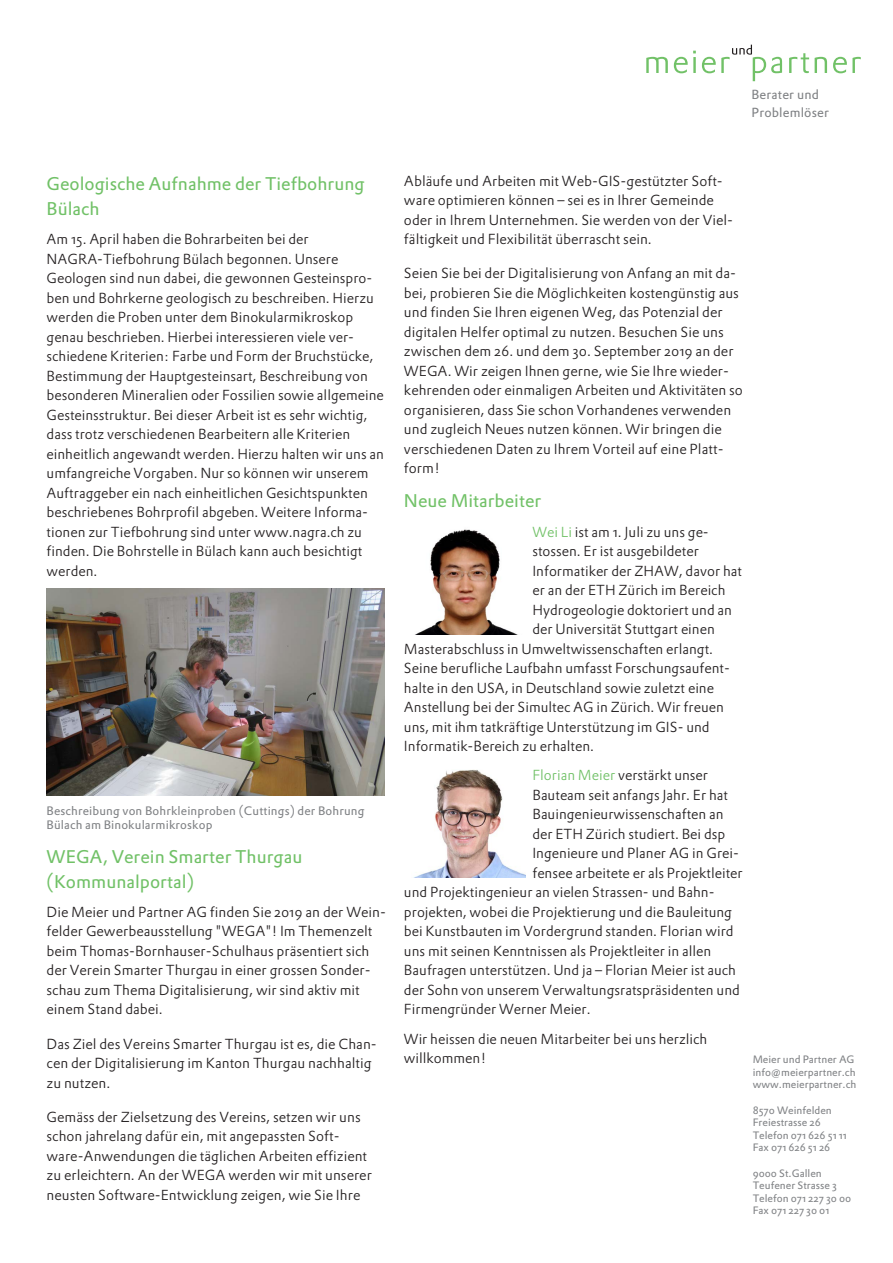
<style>
.page{position:relative;width:893px;height:1263px;background:#fff}
.page>*{position:absolute;margin:0;border:0;box-sizing:border-box;transform-origin:0 0}
._03_Untertitel_12_14{font:18px/24.3px "DTL Prokyon ST";color:#71c167}
.WenigerSilbentrennun{font:18px/24.5px "DTL Prokyon ST";color:#71c167}
.WenigerSilbentrennun-2{font:14.25px/19.5px "DTL Prokyon ST Light";color:#231f20}
._04_Text_9_5_13_schw{font:14.25px/19.5px "DTL Prokyon ST Light";color:#231f20}
.t1{font:12.9px/18px "DTL Prokyon ST";letter-spacing:.01em;color:#808285}
._05_Bildlegende_8_9p{font:12px/14.7px "DTL Prokyon ST";letter-spacing:.01em;color:#808285}
.t2{font:10.5px "DTL Prokyon ST";color:#808285}
.s1{color:#71c167}
</style>
<div class="page">
<img style="left:416px;top:529px;width:100px;height:105px">
<img style="left:413px;top:770px;width:113px;height:108px">
<img style="left:47px;top:588px;width:338px;height:207px">
<svg style="left:646px;top:45px;width:215px;height:36px"></svg>
<p class="t1" style="left:751px;top:86px;width:79px">Berater und<br>Problemlöser</p>
<p class="_03_Untertitel_12_14" style="left:47px;top:172px;width:320px">Geologische Aufnahme der Tiefbohrung<br>Bülach</p>
<p class="WenigerSilbentrennun-2" style="left:47px;top:229px;width:339px">Am 15. April haben die Bohrarbeiten bei der NAGRA-Tiefbohrung Bülach begonnen. Unsere Geologen sind nun dabei, die gewonnen Gesteinspro&shy;ben und Bohrkerne geologisch zu beschreiben. Hierzu werden die Proben unter dem Binokularmikroskop genau beschrieben. Hierbei interessieren viele ver&shy;schiedene Kriterien: Farbe und Form der Bruchstücke, Bestimmung der Hauptgesteinsart, Beschreibung von besonderen Mineralien oder Fossilien sowie allgemeine Gesteinsstruktur. Bei dieser Arbeit ist es sehr wichtig, dass trotz verschiedenen Bearbeitern alle Kriterien einheitlich angewandt werden. Hierzu halten wir uns an umfangreiche Vorgaben. Nur so können wir unserem Auftraggeber ein nach einheitlichen Gesichtspunkten beschriebenes Bohrprofil abgeben. Weitere Informa&shy;tionen zur Tiefbohrung sind unter www.nagra.ch zu finden. Die Bohrstelle in Bülach kann auch besichtigt werden.</p>
<p class="_05_Bildlegende_8_9p" style="left:47px;top:803px;width:319px">Beschreibung von Bohrkleinproben (Cuttings) der Bohrung<br>Bülach am Binokularmikroskop</p>
<p class="WenigerSilbentrennun" style="left:47px;top:844px;width:257px">WEGA, Verein Smarter Thurgau (Kommunalportal)</p>
<p class="_04_Text_9_5_13_schw" style="left:47px;top:902px;width:341px">Die Meier und Partner AG finden Sie 2019 an der Wein&shy;felder Gewerbeausstellung "WEGA"! Im Themenzelt beim Thomas-Bornhauser-Schulhaus präsentiert sich der Verein Smarter Thurgau in einer grossen Sonder&shy;schau zum Thema Digitalisierung, wir sind aktiv mit einem Stand dabei.</p>
<p class="_04_Text_9_5_13_schw" style="left:47px;top:1033px;width:332px">Das Ziel des Vereins Smarter Thurgau ist es, die Chan&shy;cen der Digitalisierung im Kanton Thurgau nachhaltig zu nutzen.</p>
<p class="_04_Text_9_5_13_schw" style="left:47px;top:1107px;width:327px">Gemäss der Zielsetzung des Vereins, setzen wir uns schon jahrelang dafür ein, mit angepassten Soft&shy;ware-Anwendungen die täglichen Arbeiten effizient zu erleichtern. An der WEGA werden wir mit unserer neusten Software-Entwicklung zeigen, wie Sie Ihre</p>
<p class="_04_Text_9_5_13_schw" style="left:404px;top:171px;width:331px">Abläufe und Arbeiten mit Web-GIS-gestützter Soft&shy;ware optimieren können – sei es in Ihrer Gemeinde oder in Ihrem Unternehmen. Sie werden von der Viel&shy;fältigkeit und Flexibilität überrascht sein.</p>
<p class="_04_Text_9_5_13_schw" style="left:404px;top:263px;width:340px">Seien Sie bei der Digitalisierung von Anfang an mit da&shy;bei, probieren Sie die Möglichkeiten kostengünstig aus und finden Sie Ihren eigenen Weg, das Potenzial der digitalen Helfer optimal zu nutzen. Besuchen Sie uns zwischen dem 26. und dem 30. September 2019 an der WEGA. Wir zeigen Ihnen gerne, wie Sie Ihre wieder&shy;kehrenden oder einmaligen Arbeiten und Aktivitäten so organisieren, dass Sie schon Vorhandenes verwenden und zugleich Neues nutzen können. Wir bringen die verschiedenen Daten zu Ihrem Vorteil auf eine Platt&shy;form!</p>
<p class="_03_Untertitel_12_14" style="left:404px;top:488px;width:139px">Neue Mitarbeiter</p>
<p class="WenigerSilbentrennun-2" style="left:532px;top:522px;width:178px"><span class="s1">Wei Li</span> ist am 1. Juli zu uns ge-</p>
<p class="WenigerSilbentrennun-2" style="left:532px;top:541px;width:168px">stossen. Er ist ausgebildeter</p>
<p class="WenigerSilbentrennun-2" style="left:532px;top:561px;width:211px">Informatiker der ZHAW, davor hat</p>
<p class="WenigerSilbentrennun-2" style="left:532px;top:580px;width:195px">er an der ETH Zürich im Bereich</p>
<p class="WenigerSilbentrennun-2" style="left:532px;top:600px;width:201px">Hydrogeologie doktoriert und an</p>
<p class="WenigerSilbentrennun-2" style="left:532px;top:619px;width:184px">der Universität Stuttgart einen</p>
<p class="WenigerSilbentrennun-2" style="left:404px;top:639px;width:311px">Masterabschluss in Umweltwissenschaften erlangt.</p>
<p class="WenigerSilbentrennun-2" style="left:404px;top:658px;width:327px">Seine berufliche Laufbahn umfasst Forschungsaufent-</p>
<p class="WenigerSilbentrennun-2" style="left:404px;top:678px;width:312px">halte in den USA, in Deutschland sowie zuletzt eine</p>
<p class="WenigerSilbentrennun-2" style="left:404px;top:697px;width:321px">Anstellung bei der Simultec AG in Zürich. Wir freuen</p>
<p class="WenigerSilbentrennun-2" style="left:404px;top:717px;width:307px">uns, mit ihm tatkräftige Unterstützung im GIS- und</p>
<p class="WenigerSilbentrennun-2" style="left:404px;top:736px;width:192px">Informatik-Bereich zu erhalten.</p>
<p class="WenigerSilbentrennun-2" style="left:532px;top:765px;width:177px"><span class="s1">Florian Meier</span> verstärkt unser</p>
<p class="WenigerSilbentrennun-2" style="left:532px;top:785px;width:197px">Bauteam seit anfangs Jahr. Er hat</p>
<p class="WenigerSilbentrennun-2" style="left:532px;top:804px;width:193px">Bauingenieurwissenschaften an</p>
<p class="WenigerSilbentrennun-2" style="left:532px;top:824px;width:194px">der ETH Zürich studiert. Bei dsp</p>
<p class="WenigerSilbentrennun-2" style="left:532px;top:843px;width:208px">Ingenieure und Planer AG in Grei-</p>
<p class="WenigerSilbentrennun-2" style="left:532px;top:863px;width:212px">fensee arbeitete er als Projektleiter</p>
<p class="WenigerSilbentrennun-2" style="left:404px;top:882px;width:312px">und Projektingenieur an vielen Strassen- und Bahn-</p>
<p class="WenigerSilbentrennun-2" style="left:404px;top:902px;width:330px">projekten, wobei die Projektierung und die Bauleitung</p>
<p class="WenigerSilbentrennun-2" style="left:404px;top:921px;width:331px">bei Kunstbauten im Vordergrund standen. Florian wird</p>
<p class="WenigerSilbentrennun-2" style="left:404px;top:941px;width:309px">uns mit seinen Kenntnissen als Projektleiter in allen</p>
<p class="WenigerSilbentrennun-2" style="left:404px;top:960px;width:333px">Baufragen unterstützen. Und ja – Florian Meier ist auch</p>
<p class="WenigerSilbentrennun-2" style="left:404px;top:980px;width:337px">der Sohn von unserem Verwaltungsratspräsidenten und</p>
<p class="WenigerSilbentrennun-2" style="left:404px;top:999px;width:188px">Firmengründer Werner Meier.</p>
<p class="WenigerSilbentrennun-2" style="left:404px;top:1029px;width:305px">Wir heissen die neuen Mitarbeiter bei uns herzlich willkommen!</p>
<p class="t2" style="left:753px;top:1052px;width:103px">Meier und Partner AG</p>
<p class="t2" style="left:753px;top:1065px;width:105px">info@meierpartner.ch</p>
<p class="t2" style="left:753px;top:1078px;width:105px">www.meierpartner.ch</p>
<p class="t2" style="left:753px;top:1103px;width:81px">8570 Weinfelden</p>
<p class="t2" style="left:753px;top:1115px;width:70px">Freiestrasse 26</p>
<p class="t2" style="left:753px;top:1128px;width:96px">Telefon 071 626 51 11</p>
<p class="t2" style="left:753px;top:1141px;width:79px">Fax 071 626 51 26</p>
<p class="t2" style="left:753px;top:1166px;width:71px">9000 St.Gallen</p>
<p class="t2" style="left:753px;top:1178px;width:86px">Teufener Strasse 3</p>
<p class="t2" style="left:753px;top:1191px;width:100px">Telefon 071 227 30 00</p>
<p class="t2" style="left:753px;top:1204px;width:78px">Fax 071 227 30 01</p>
</div>
